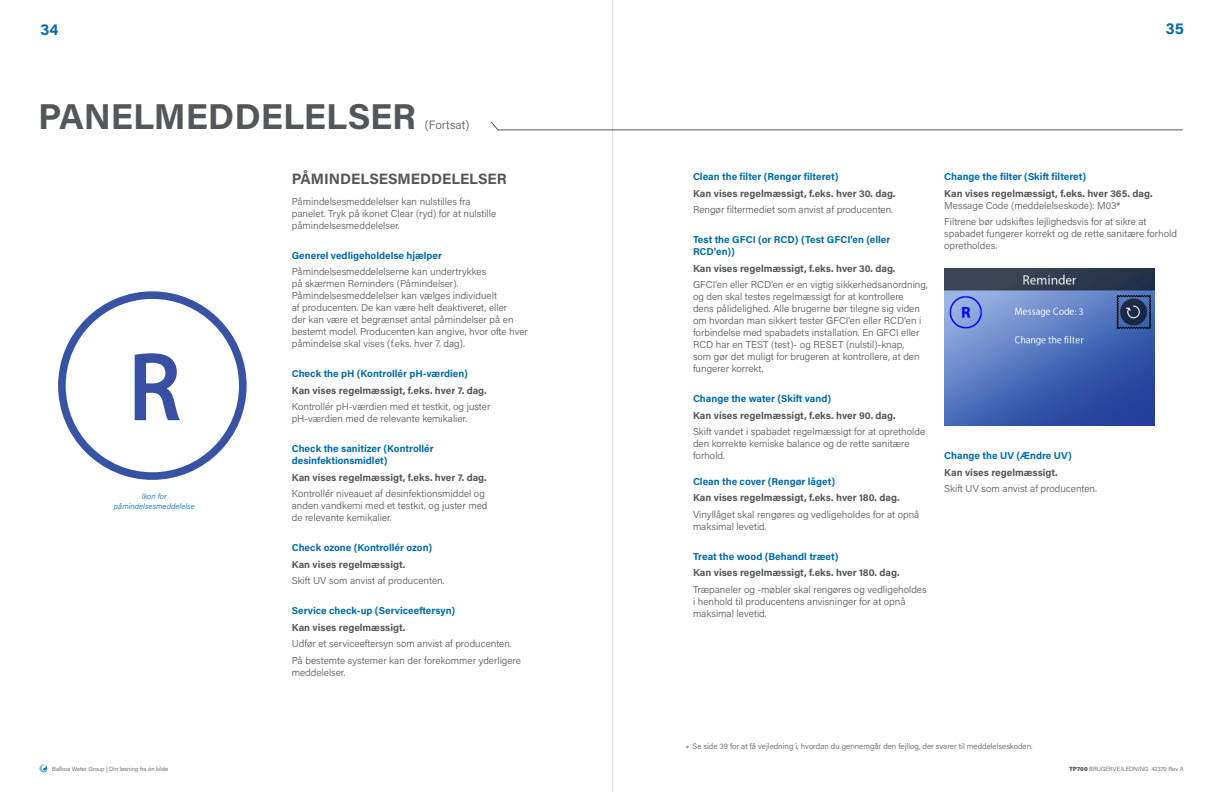
<style>
.page{position:relative;width:1224px;height:792px;background:#fff}
.page>*{position:absolute;margin:0;border:0;box-sizing:border-box;transform-origin:0 0}
.t1{font:93.8px "Myriad Pro";color:#3950a2}
.t2{font:700 36px "Acumin Pro";letter-spacing:-.005em;color:#54575a}
.t3{font:700 16px "Acumin Pro";color:#006ba7}
.t4{font:700 15px "Acumin Pro";letter-spacing:-.005em;color:#54575a}
.t5{font:300 12px "Acumin Pro";letter-spacing:.005em;color:#54575a}
.t6{font:300 10px/12px "Acumin Pro";color:#54575a}
.t7{font:700 10px/12px "Acumin Pro";color:#006ba7}
.t8{font:700 10px "Acumin Pro";color:#54575a}
.t9{font:300 8px "Acumin Pro";color:#54575a}
.t10{font:italic 300 8px/9.6px "Acumin Pro";color:#006ba7;text-align:center}
.t11{font:300 6px "Acumin Pro";color:#54575a}
.s1{font-weight:900}
</style>
<div class="page">
<img style="left:944px;top:268px;width:211px;height:157px">
<svg style="left:58px;top:291px;width:189px;height:189px"></svg>
<hr style="left:613px;top:0;width:1px;height:792px;background:#231f20">
<svg style="left:39px;top:764px;width:9px;height:9px"></svg>
<svg style="left:491px;top:122px;width:692px;height:8px"></svg>
<h3 class="t3" style="left:40px;top:18px;width:20px">34</h3>
<h3 class="t3" style="left:1166px;top:17px;width:20px">35</h3>
<p class="t2" style="left:38px;top:92px;width:380px">PANELMEDDELELSER</p>
<p class="t5" style="left:425px;top:117px;width:46px">(Fortsat)</p>
<p class="t1" style="left:129px;top:329px;width:52px">R</p>
<p class="t10" style="left:114px;top:491px;width:82px">Ikon for påmindelsesmeddelelse</p>
<p class="t11" style="left:52px;top:765px;width:118px">Balboa Water Group | Din løsning fra én kilde</p>
<p class="t4" style="left:292px;top:168px;width:217px">PÅMINDELSESMEDDELELSER</p>
<p class="t6" style="left:292px;top:195px;width:206px">Påmindelsesmeddelelser kan nulstilles fra panelet. Tryk på ikonet Clear (ryd) for at nulstille påmindelsesmeddelelser.</p>
<p class="t7" style="left:292px;top:249px;width:152px">Generel vedligeholdelse hjælper</p>
<p class="t6" style="left:292px;top:265px;width:238px">Påmindelsesmeddelelserne kan undertrykkes<br>på skærmen Reminders (Påmindelser).<br>Påmindelsesmeddelelser kan vælges individuelt<br>af producenten. De kan være helt deaktiveret, eller<br>der kan være et begrænset antal påmindelser på en bestemt model. Producenten kan angive, hvor ofte hver påmindelse skal vises (f.eks. hver 7. dag).</p>
<p class="t7" style="left:292px;top:367px;width:178px">Check the pH (Kontrollér pH-værdien)</p>
<p class="t8" style="left:292px;top:383px;width:197px">Kan vises regelmæssigt, f.eks. hver 7. dag.</p>
<p class="t6" style="left:292px;top:400px;width:200px">Kontrollér pH-værdien med et testkit, og juster pH-værdien med de relevante kemikalier.</p>
<p class="t7" style="left:292px;top:442px;width:144px">Check the sanitizer (Kontrollér desinfektionsmidlet)</p>
<p class="t8" style="left:292px;top:470px;width:197px">Kan vises regelmæssigt, f.eks. hver 7. dag.</p>
<p class="t6" style="left:292px;top:487px;width:197px">Kontrollér niveauet af desinfektionsmiddel og anden vandkemi med et testkit, og juster med de relevante kemikalier.</p>
<p class="t7" style="left:292px;top:541px;width:142px">Check ozone (Kontrollér ozon)</p>
<p class="t8" style="left:292px;top:557px;width:115px">Kan vises regelmæssigt.</p>
<p class="t6" style="left:292px;top:574px;width:154px">Skift UV som anvist af producenten.</p>
<p class="t7" style="left:292px;top:604px;width:165px">Service check-up (Serviceeftersyn)</p>
<p class="t8" style="left:292px;top:620px;width:115px">Kan vises regelmæssigt.</p>
<p class="t6" style="left:292px;top:637px;width:221px">Udfør et serviceeftersyn som anvist af producenten.</p>
<p class="t6" style="left:292px;top:654px;width:231px">På bestemte systemer kan der forekommer yderligere meddelelser.</p>
<p class="t7" style="left:693px;top:170px;width:147px">Clean the filter (Rengør filteret)</p>
<p class="t8" style="left:693px;top:186px;width:204px">Kan vises regelmæssigt, f.eks. hver 30. dag.</p>
<p class="t6" style="left:693px;top:203px;width:202px">Rengør filtermediet som anvist af producenten.</p>
<p class="t7" style="left:693px;top:233px;width:199px">Test the GFCI (or RCD) (Test GFCI'en (eller<br>RCD'en))</p>
<p class="t8" style="left:693px;top:261px;width:204px">Kan vises regelmæssigt, f.eks. hver 30. dag.</p>
<p class="t6" style="left:693px;top:278px;width:236px">GFCI'en eller RCD'en er en vigtig sikkerhedsanordning, og den skal testes regelmæssigt for at kontrollere<br>dens pålidelighed. Alle brugerne bør tilegne sig viden om hvordan man sikkert tester GFCI'en eller RCD'en i forbindelse med spabadets installation. En GFCI eller RCD har en TEST (test)- og RESET (nulstil)-knap,<br>som gør det muligt for brugeren at kontrollere, at den fungerer korrekt.</p>
<p class="t7" style="left:693px;top:392px;width:140px">Change the water (Skift vand)</p>
<p class="t8" style="left:693px;top:408px;width:204px">Kan vises regelmæssigt, f.eks. hver 90. dag.</p>
<p class="t6" style="left:693px;top:425px;width:234px">Skift vandet i spabadet regelmæssigt for at opretholde den korrekte kemiske balance og de rette sanitære forhold.</p>
<p class="t7" style="left:693px;top:475px;width:144px">Clean the cover (Rengør låget)</p>
<p class="t8" style="left:693px;top:491px;width:208px">Kan vises regelmæssigt, f.eks. hver 180. dag.</p>
<p class="t6" style="left:693px;top:508px;width:228px">Vinyllåget skal rengøres og vedligeholdes for at opnå maksimal levetid.</p>
<p class="t7" style="left:693px;top:550px;width:147px">Treat the wood (Behandl træet)</p>
<p class="t8" style="left:693px;top:566px;width:208px">Kan vises regelmæssigt, f.eks. hver 180. dag.</p>
<p class="t6" style="left:693px;top:583px;width:235px">Træpaneler og -møbler skal rengøres og vedligeholdes i henhold til producentens anvisninger for at opnå maksimal levetid.</p>
<p class="t7" style="left:944px;top:170px;width:143px">Change the filter (Skift filteret)</p>
<p class="t8" style="left:944px;top:186px;width:210px">Kan vises regelmæssigt, f.eks. hver 365. dag.</p>
<p class="t6" style="left:944px;top:199px;width:178px">Message Code (meddelelseskode): M03*</p>
<p class="t6" style="left:944px;top:215px;width:234px">Filtrene bør udskiftes lejlighedsvis for at sikre at spabadet fungerer korrekt og de rette sanitære forhold opretholdes.</p>
<p class="t7" style="left:944px;top:449px;width:129px">Change the UV (Ændre UV)</p>
<p class="t8" style="left:944px;top:465px;width:115px">Kan vises regelmæssigt.</p>
<p class="t6" style="left:944px;top:482px;width:154px">Skift UV som anvist af producenten.</p>
<p class="t9" style="left:686px;top:743px;width:5px">*</p>
<p class="t9" style="left:693px;top:741px;width:341px">Se side 39 for at få vejledning i, hvordan du gennemgår den fejllog, der svarer til meddelelseskoden.</p>
<p class="t11" style="left:1069px;top:765px;width:116px"><span class="s1">TP700</span> BRUGERVEJLEDNING 42370 Rev A</p>
</div>
